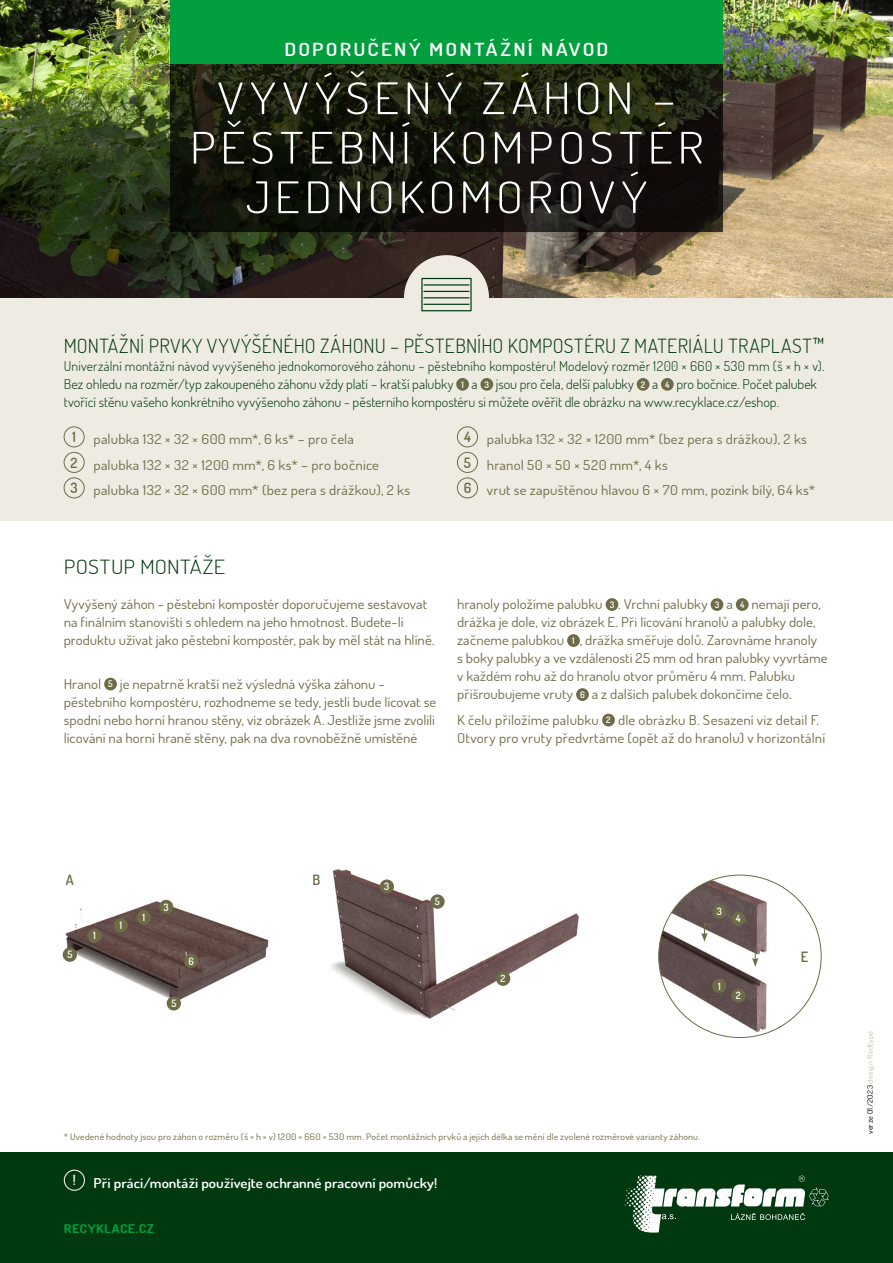
<style>
.page{position:relative;width:893px;height:1263px;background:#fff}
.page>*{position:absolute;margin:0;border:0;box-sizing:border-box;transform-origin:0 0}
.t1{font:300 43.5px/49.5px "Dosis";letter-spacing:.085em;color:#fff;text-align:center;scale:1.15 1}
.t2{font:300 19.5px "Dosis";letter-spacing:.02em;color:#00390f}
.t3{font:300 19.5px "Dosis";letter-spacing:.02em;color:#00390f;scale:1.15 1}
.t4{font:600 18px "Dosis";letter-spacing:.105em;color:#fff;scale:1.15 1}
.t5{font:600 14.1px "Dosis";color:#6e6b47}
.t6{font:13.5px/18px "Dosis";letter-spacing:.005em;color:#6e6b47;scale:1.1 1}
.t7{font:300 13.5px/18px "Dosis";letter-spacing:.005em;color:#00390f}
.t8{font:600 13.5px "Dosis";color:#fff;scale:1.1 1}
.t9{font:700 12px "Dosis";letter-spacing:.03em;color:#009e3d;scale:1.15 1}
.t10{font:600 10.05px "Dosis";color:#fff}
.t11{font:9px "Dosis";letter-spacing:.015em;color:#6e6b47;scale:1.1 1}
.t12{font:7.5px "Dosis";letter-spacing:.03em;color:#c6c3ab;scale:1.15 1}
.s1{font-weight:600;font-size:9px;color:#fff}
.s2{color:#000}
</style>
<div class="page">
<div style="left:0;top:0;width:893px;height:520px;background:#edebe2"></div>
<div style="left:0;top:1152px;width:893px;height:111px;background:#00390f"></div>
<img style="left:0;top:0;width:893px;height:298px">
<svg style="left:625px;top:1175px;width:204px;height:57px"></svg>
<img style="left:331px;top:869px;width:248px;height:150px">
<div style="left:404px;top:255px;width:85px;height:85px;background:#edebe2;border-radius:50%"></div>
<div style="left:170px;top:0;width:553px;height:64px;background:#009e3d"></div>
<div style="left:456px;top:378px;width:13px;height:13px;background:#6e6b47;border-radius:50%"></div>
<div style="left:480px;top:378px;width:13px;height:13px;background:#6e6b47;border-radius:50%"></div>
<div style="left:637px;top:378px;width:12px;height:13px;background:#6e6b47;border-radius:50%"></div>
<div style="left:661px;top:378px;width:13px;height:13px;background:#6e6b47;border-radius:50%"></div>
<div style="left:64px;top:426px;width:20px;height:21px;border:1px solid #6e6b47;border-radius:50%"></div>
<div style="left:64px;top:452px;width:20px;height:21px;border:1px solid #6e6b47;border-radius:50%"></div>
<div style="left:64px;top:477px;width:20px;height:21px;border:1px solid #6e6b47;border-radius:50%"></div>
<div style="left:457px;top:426px;width:21px;height:21px;border:1px solid #6e6b47;border-radius:50%"></div>
<div style="left:457px;top:452px;width:21px;height:21px;border:1px solid #6e6b47;border-radius:50%"></div>
<div style="left:457px;top:477px;width:21px;height:21px;border:1px solid #6e6b47;border-radius:50%"></div>
<img style="left:659px;top:875px;width:162px;height:162px;border-radius:81px">
<img style="left:62px;top:899px;width:207px;height:106px">
<svg style="left:75px;top:924px;width:2px;height:9px"></svg>
<div style="left:104px;top:678px;width:13px;height:12px;background:#6e6b47;border-radius:50%"></div>
<div style="left:159px;top:900px;width:14px;height:14px;background:#6e6b47;border-radius:50%"></div>
<div style="left:380px;top:879px;width:14px;height:15px;background:#6e6b47;border-radius:50%"></div>
<div style="left:184px;top:954px;width:14px;height:14px;background:#6e6b47;border-radius:50%"></div>
<div style="left:712px;top:904px;width:14px;height:15px;background:#6e6b47;border-radius:50%"></div>
<div style="left:712px;top:979px;width:14px;height:14px;background:#6e6b47;border-radius:50%"></div>
<div style="left:731px;top:911px;width:14px;height:15px;background:#6e6b47;border-radius:50%"></div>
<div style="left:731px;top:988px;width:14px;height:15px;background:#6e6b47;border-radius:50%"></div>
<div style="left:167px;top:996px;width:14px;height:14px;background:#6e6b47;border-radius:50%"></div>
<div style="left:430px;top:894px;width:15px;height:15px;background:#6e6b47;border-radius:50%"></div>
<div style="left:63px;top:947px;width:14px;height:15px;background:#6e6b47;border-radius:50%"></div>
<div style="left:87px;top:929px;width:15px;height:14px;background:#6e6b47;border-radius:50%"></div>
<div style="left:114px;top:918px;width:14px;height:14px;background:#6e6b47;border-radius:50%"></div>
<div style="left:137px;top:910px;width:14px;height:14px;background:#6e6b47;border-radius:50%"></div>
<div style="left:496px;top:971px;width:14px;height:15px;background:#6e6b47;border-radius:50%"></div>
<svg style="left:752px;top:948px;width:6px;height:19px"></svg>
<svg style="left:701px;top:923px;width:7px;height:19px"></svg>
<div style="left:606px;top:598px;width:12px;height:13px;background:#6e6b47;border-radius:50%"></div>
<div style="left:711px;top:598px;width:12px;height:13px;background:#6e6b47;border-radius:50%"></div>
<div style="left:736px;top:598px;width:13px;height:13px;background:#6e6b47;border-radius:50%"></div>
<div style="left:567px;top:634px;width:13px;height:13px;background:#6e6b47;border-radius:50%"></div>
<div style="left:576px;top:688px;width:13px;height:13px;background:#6e6b47;border-radius:50%"></div>
<div style="left:602px;top:714px;width:13px;height:12px;background:#6e6b47;border-radius:50%"></div>
<div style="left:64px;top:1169px;width:21px;height:22px;border:1px solid #edebe2;border-radius:50%"></div>
<svg style="left:170px;top:64px;width:553px;height:168px;background:#17190d"></svg>
<div style="left:421px;top:278px;width:51px;height:33px;border:1px solid #00390f"></div>
<hr style="left:424px;top:304px;width:45px;height:1px;background:#00390f">
<hr style="left:424px;top:297px;width:45px;height:1px;background:#00390f">
<hr style="left:424px;top:291px;width:45px;height:1px;background:#00390f">
<hr style="left:424px;top:284px;width:45px;height:2px;background:#00390f">
<h3 class="t4" style="left:285px;top:37px;width:283px">DOPORUČENÝ MONTÁŽNÍ NÁVOD</h3>
<h1 class="t1" style="left:190px;top:72px;width:448px">VYVÝŠENÝ ZÁHON –<br>PĚSTEBNÍ KOMPOSTÉR<br>JEDNOKOMOROVÝ</h1>
<h2 class="t2" style="left:64px;top:333px;width:762px">MONTÁŽNÍ PRVKY VYVÝŠÉNÉHO ZÁHONU – PĚSTEBNÍHO KOMPOSTÉRU Z MATERIÁLU TRAPLAST™</h2>
<p class="t7" style="left:64px;top:357px;width:762px">Univerzální montážní návod vyvýšeného jednokomorového záhonu – pěstebního kompostéru! Modelový rozměr 1200 × 660 × 530 mm (š × h × v).<br>Bez ohledu na rozměr/typ zakoupeného záhonu vždy platí – kratší palubky <span class="s1">1</span> a <span class="s1">3</span> jsou pro čela, delší palubky <span class="s1">2</span> a <span class="s1">4</span> pro bočnice. Počet palubek tvořící stěnu vašeho konkrétního vyvýšenoho záhonu - pěsterního kompostéru si můžete ověřit dle obrázku na www.recyklace.cz/eshop.</p>
<p class="t6" style="left:71px;top:426px;width:310px;line-height:25.5px"><sup>1</sup> palubka 132 × 32 × 600 mm*, 6 ks* – pro čela<br><sup>2</sup> palubka 132 × 32 × 1200 mm*, 6 ks* – pro bočnice<br><sup>3</sup> palubka 132 × 32 × 600 mm* (bez pera s drážkou), 2 ks</p>
<p class="t6" style="left:464px;top:426px;width:321px;line-height:25.5px"><sup>4</sup> palubka 132 × 32 × 1200 mm* (bez pera s drážkou), 2 ks<br><sup>5</sup> hranol 50 × 50 × 520 mm*, 4 ks<br><sup>6</sup> vrut se zapuštěnou hlavou 6 × 70 mm, pozink bílý, 64 ks*</p>
<h2 class="t3" style="left:64px;top:554px;width:142px">POSTUP MONTÁŽE</h2>
<p class="t6" style="left:64px;top:595px;width:339px">Vyvýšený záhon - pěstební kompostér doporučujeme sestavovat na finálním stanovišti s ohledem na jeho hmotnost. Budete-li produktu užívat jako pěstební kompostér, pak by měl stát na hlíně.</p>
<p class="t6" style="left:64px;top:675px;width:340px">Hranol <span class="s1">5</span> je nepatrně kratší než výsledná výška záhonu - pěstebního kompostéru, rozhodneme se tedy, jestli bude lícovat se spodní nebo horní hranou stěny, viz obrázek A. Jestliže jsme zvolili lícování na horní hraně stěny, pak na dva rovnoběžně umístěné</p>
<p class="t6" style="left:457px;top:595px;width:338px">hranoly položíme palubku <span class="s1">3</span> . Vrchní palubky <span class="s1">3</span> a <span class="s1">4</span> nemají pero, drážka je dole, viz obrázek E. Při lícování hranolů a palubky dole, začneme palubkou <span class="s1">1</span> , drážka směřuje dolů. Zarovnáme hranoly<br>s boky palubky a ve vzdálenosti 25 mm od hran palubky vyvrtáme v každém rohu až do hranolu otvor průměru 4 mm. Palubku přišroubujeme vruty <span class="s1">6</span> a z dalších palubek dokončíme čelo.</p>
<p class="t6" style="left:457px;top:711px;width:336px">K čelu přiložíme palubku <span class="s1">2</span> dle obrázku B. Sesazení viz detail F.<br>Otvory pro vruty předvrtáme (opět až do hranolu) v horizontální</p>
<p class="t5" style="left:66px;top:870px;width:9px">A</p>
<p class="t5" style="left:313px;top:870px;width:9px">B</p>
<p class="t10" style="left:67px;top:948px;width:7px">5</p>
<p class="t10" style="left:93px;top:929px;width:4px">1</p>
<p class="t10" style="left:119px;top:919px;width:4px">1</p>
<p class="t10" style="left:142px;top:911px;width:4px">1</p>
<p class="t10" style="left:164px;top:900px;width:7px">3</p>
<p class="t10" style="left:188px;top:954px;width:7px">6</p>
<p class="t10" style="left:171px;top:997px;width:7px">5</p>
<p class="t10" style="left:384px;top:880px;width:7px">3</p>
<p class="t10" style="left:435px;top:895px;width:7px">5</p>
<p class="t10" style="left:501px;top:972px;width:6px">2</p>
<p class="t10" style="left:717px;top:905px;width:7px">3</p>
<p class="t10" style="left:736px;top:912px;width:6px">4</p>
<p class="t10" style="left:718px;top:979px;width:4px">1</p>
<p class="t10" style="left:736px;top:989px;width:6px">2</p>
<p class="t11" style="left:64px;top:1131px;width:580px">* Uvedené hodnoty jsou pro záhon o rozměru (š × h × v) 1200 × 660 × 530 mm. Počet montážních prvků a jejich délka se mění dle zvolené rozměrové varianty záhonu.</p>
<p class="t8" style="left:73px;top:1174px;width:333px"><sup>!</sup> Při práci/montáži používejte ochranné pracovní pomůcky!</p>
<p class="t9" style="left:64px;top:1220px;width:80px">RECYKLACE.CZ</p>
<p class="t5" style="left:801px;top:947px;width:9px">E</p>
<p class="t12" style="left:865px;top:1134px;width:92px;rotate:-90deg"><span class="s2">verze 01/2023</span> design Redtype</p>
</div>
